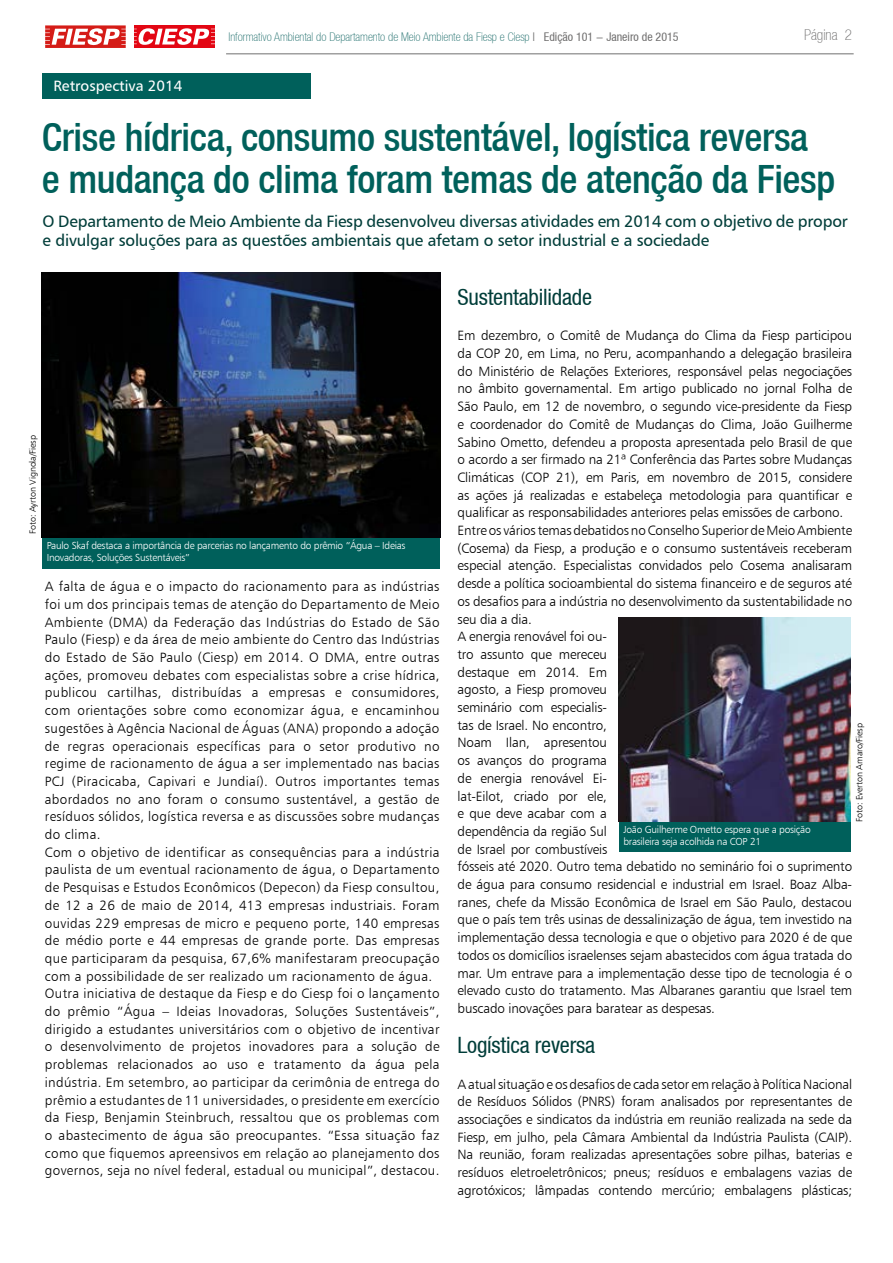
<style>
.page{position:relative;width:893px;height:1263px;background:#fff}
.page>*{position:absolute;margin:0;border:0;box-sizing:border-box;transform-origin:0 0}
.t1{font:500 condensed 39px/42px "Helvetica Neue LT";letter-spacing:-.01em;color:#00605b}
.t2{font:condensed 22.5px "Helvetica Neue LT";letter-spacing:-.01em;color:#003d39}
.t3{font:16.5px/19.8px "Humanist 777 BT Roman B";letter-spacing:-.01em;color:#003d39}
.t4{font:15px "Humanist 777 BT Roman B";color:#fff}
.t5{font:100 condensed 15px "Helvetica Neue LT";color:#706f6f}
.t6{font:13.5px/17.7px "Humanist 777 BT Light B";letter-spacing:.025em;color:#000}
.t7{font:13.5px/17.7px "Humanist 777 BT Light B";letter-spacing:-.01em;color:#000}
.t8{font:100 condensed 12px "Helvetica Neue LT";color:#1f6e6c}
.t9{font:10.2px/12.3px "Humanist 777 BT Light B";letter-spacing:-.025em;color:#fff}
.t10{font:9px "Humanist 777 BT Light B";letter-spacing:-.01em;color:#000}
.s1{font-weight:400;color:#706f6f}
</style>
<div class="page">
<svg style="left:45px;top:25px;width:81px;height:23px"></svg>
<hr style="left:226px;top:53px;width:628px;height:1px;background:#706f6f">
<div style="left:134px;top:25px;width:80px;height:23px;background:#e30613"></div>
<svg style="left:134px;top:28px;width:80px;height:17px"></svg>
<div style="left:43px;top:73px;width:268px;height:25px;background:#00605b"></div>
<div style="left:43px;top:538px;width:397px;height:30px;background:#00605b"></div>
<div style="left:619px;top:822px;width:231px;height:30px;background:#00605b"></div>
<img style="left:42px;top:272px;width:398px;height:266px">
<img style="left:619px;top:618px;width:231px;height:204px">
<p class="t4" style="left:53px;top:76px;width:130px">Retrospectiva 2014</p>
<p class="t8" style="left:228px;top:30px;width:452px">Informativo Ambiental do Departamento de Meio Ambiente da Fiesp e Ciesp <span class="s1">| Edição 101 - Janeiro de 2015</span></p>
<p class="t5" style="left:804px;top:27px;width:49px">Página 2</p>
<h1 class="t1" style="left:42px;top:115px;width:795px">Crise hídrica, consumo sustentável, logística reversa e mudança do clima foram temas de atenção da Fiesp</h1>
<p class="t3" style="left:43px;top:211px;width:807px">O Departamento de Meio Ambiente da Fiesp desenvolveu diversas atividades em 2014 com o objetivo de propor e divulgar soluções para as questões ambientais que afetam o setor industrial e a sociedade</p>
<p class="t10" style="left:27px;top:534px;width:100px;rotate:-90deg">Foto: Ayrton Vignola/Fiesp</p>
<p class="t9" style="left:47px;top:539px;width:360px">Paulo Skaf destaca a importância de parcerias no lançamento do prêmio “Água – Ideias<br>Inovadoras, Soluções Sustentáveis”</p>
<p class="t6" style="left:45px;top:577px;width:396px">A falta de água e o impacto do racionamento para as indústrias foi um dos principais temas de atenção do Departamento de Meio Ambiente (DMA) da Federação das Indústrias do Estado de São Paulo (Fiesp) e da área de meio ambiente do Centro das Indústrias do Estado de São Paulo (Ciesp) em 2014. O DMA, entre outras ações, promoveu debates com especialistas sobre a crise hídrica, publicou cartilhas, distribuídas a empresas e consumidores, com orientações sobre como economizar água, e encaminhou sugestões à Agência Nacional de Águas (ANA) propondo a adoção de regras operacionais específicas para o setor produtivo no regime de racionamento de água a ser implementado nas bacias PCJ (Piracicaba, Capivari e Jundiaí). Outros importantes temas abordados no ano foram o consumo sustentável, a gestão de resíduos sólidos, logística reversa e as discussões sobre mudanças do clima.<br>Com o objetivo de identificar as consequências para a indústria paulista de um eventual racionamento de água, o Departamento de Pesquisas e Estudos Econômicos (Depecon) da Fiesp consultou, de 12 a 26 de maio de 2014, 413 empresas industriais. Foram ouvidas 229 empresas de micro e pequeno porte, 140 empresas de médio porte e 44 empresas de grande porte. Das empresas que participaram da pesquisa, 67,6% manifestaram preocupação com a possibilidade de ser realizado um racionamento de água.<br>Outra iniciativa de destaque da Fiesp e do Ciesp foi o lançamento do prêmio “Água – Ideias Inovadoras, Soluções Sustentáveis”, dirigido a estudantes universitários com o objetivo de incentivar o desenvolvimento de projetos inovadores para a solução de problemas relacionados ao uso e tratamento da água pela indústria. Em setembro, ao participar da cerimônia de entrega do prêmio a estudantes de 11 universidades, o presidente em exercício da Fiesp, Benjamin Steinbruch, ressaltou que os problemas com o abastecimento de água são preocupantes. “Essa situação faz como que fiquemos apreensivos em relação ao planejamento dos governos, seja no nível federal, estadual ou municipal”, destacou.</p>
<h2 class="t2" style="left:458px;top:284px;width:136px">Sustentabilidade</h2>
<p class="t7" style="left:458px;top:327px;width:396px">Em dezembro, o Comitê de Mudança do Clima da Fiesp participou da COP 20, em Lima, no Peru, acompanhando a delegação brasileira do Ministério de Relações Exteriores, responsável pelas negociações no âmbito governamental. Em artigo publicado no jornal Folha de São Paulo, em 12 de novembro, o segundo vice-presidente da Fiesp e coordenador do Comitê de Mudanças do Clima, João Guilherme Sabino Ometto, defendeu a proposta apresentada pelo Brasil de que o acordo a ser firmado na 21ª Conferência das Partes sobre Mudanças Climáticas (COP 21), em Paris, em novembro de 2015, considere as ações já realizadas e estabeleça metodologia para quantificar e qualificar as responsabilidades anteriores pelas emissões de carbono.<br>Entre os vários temas debatidos no Conselho Superior de Meio Ambiente (Cosema) da Fiesp, a produção e o consumo sustentáveis receberam especial atenção. Especialistas convidados pelo Cosema analisaram desde a política socioambiental do sistema financeiro e de seguros até os desafios para a indústria no desenvolvimento da sustentabilidade no seu dia a dia.<br>A energia renovável foi ou-<br>tro assunto que mereceu<br>destaque em 2014. Em<br>agosto, a Fiesp promoveu<br>seminário com especialis-<br>tas de Israel. No encontro,<br>Noam Ilan, apresentou<br>os avanços do programa<br>de energia renovável Ei-<br>lat-Eilot, criado por ele,<br>e que deve acabar com a<br>dependência da região Sul<br>de Israel por combustíveis<br>fósseis até 2020. Outro tema debatido no seminário foi o suprimento de água para consumo residencial e industrial em Israel. Boaz Alba&shy;ranes, chefe da Missão Econômica de Israel em São Paulo, destacou que o país tem três usinas de dessalinização de água, tem investido na implementação dessa tecnologia e que o objetivo para 2020 é de que todos os domicílios israelenses sejam abastecidos com água tratada do mar. Um entrave para a implementação desse tipo de tecnologia é o elevado custo do tratamento. Mas Albaranes garantiu que Israel tem buscado inovações para baratear as despesas.</p>
<h2 class="t2" style="left:458px;top:1032px;width:139px">Logística reversa</h2>
<p class="t6" style="left:458px;top:1075px;width:396px;text-align:justify">A atual situação e os desafios de cada setor em relação à Política Nacional de Resíduos Sólidos (PNRS) foram analisados por representantes de associações e sindicatos da indústria em reunião realizada na sede da Fiesp, em julho, pela Câmara Ambiental da Indústria Paulista (CAIP).<br>Na reunião, foram realizadas apresentações sobre pilhas, baterias e resíduos eletroeletrônicos; pneus; resíduos e embalagens vazias de agrotóxicos; lâmpadas contendo mercúrio; embalagens plásticas;</p>
<p class="t10" style="left:854px;top:822px;width:100px;rotate:-90deg">Foto: Everton Amaro/Fiesp</p>
<p class="t9" style="left:623px;top:823px;width:189px">João Guilherme Ometto espera que a posição brasileira seja acolhida na COP 21</p>
</div>
